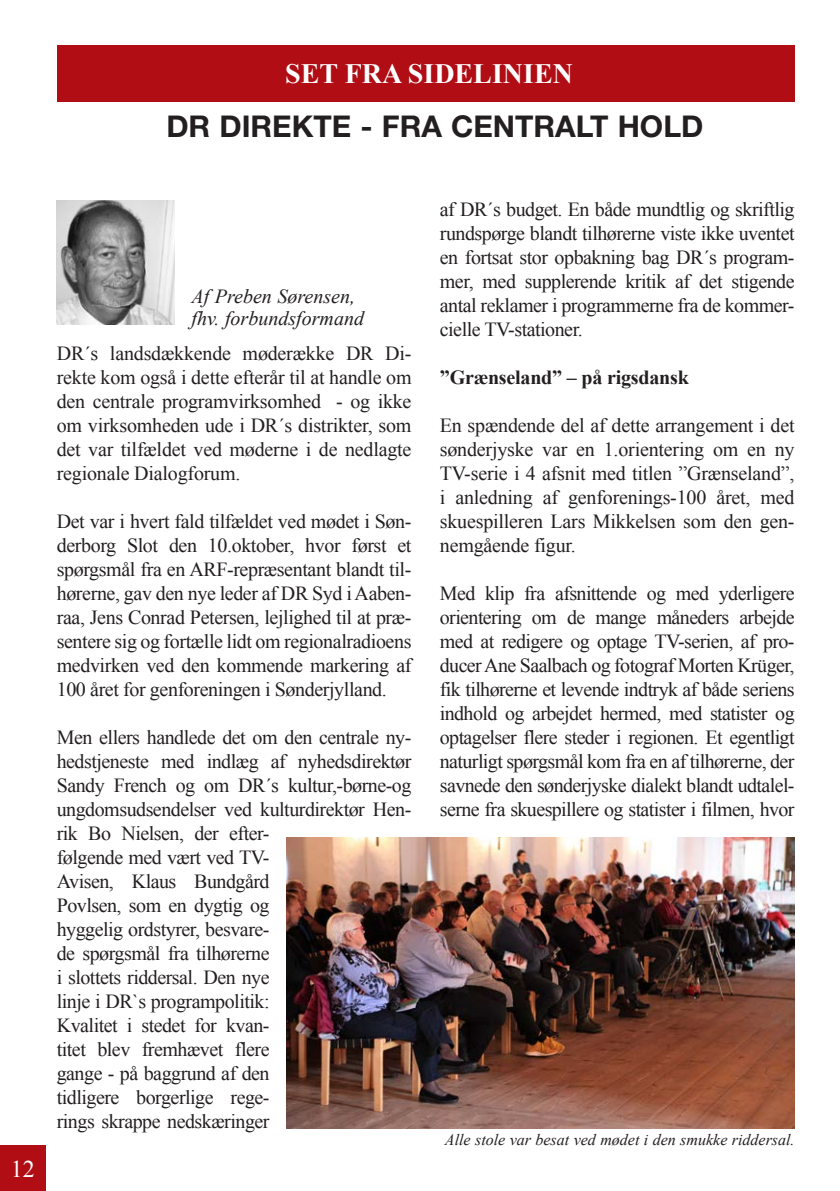
<style>
.page{position:relative;width:840px;height:1191px;background:#fff}
.page>*{position:absolute;margin:0;border:0;box-sizing:border-box;transform-origin:0 0}
.Normal{font:700 30px "Helvetica Neue";color:#231f20}
.t1{font:700 28px "Times New Roman";color:#fff}
.t2{font:24px "Times New Roman";color:#fff}
.t3{font:20px/24px "Times New Roman";letter-spacing:-.025em;color:#231f20;text-align:justify}
.Normal-2{font:italic 20px/22px "Times New Roman";color:#231f20}
.t4{font:700 20px "Times New Roman";letter-spacing:-.01em;color:#231f20}
.Normal-3{font:italic 16px "Times New Roman";color:#231f20}
</style>
<div class="page">
<div style="left:57px;top:45px;width:737px;height:57px;background:#b00d15"></div>
<img style="left:57px;top:200px;width:117px;height:125px">
<img style="left:286px;top:837px;width:508px;height:291px">
<div style="left:0;top:1145px;width:45px;height:46px;background:#b00d15"></div>
<p class="t1" style="left:285px;top:54px;width:289px">SET FRA SIDELINIEN</p>
<p class="Normal" style="left:166px;top:108px;width:538px">DR DIREKTE - FRA CENTRALT HOLD</p>
<p class="t2" style="left:11px;top:1152px;width:25px">12</p>
<p class="Normal-2" style="left:191px;top:285px;width:174px">Af Preben Sørensen, fhv. forbundsformand</p>
<p class="t3" style="left:57px;top:341px;width:356px">DR´s landsdækkende møderække DR Di&shy;rekte kom også i dette efterår til at handle om den centrale programvirksomhed - og ikke om virksomheden ude i DR´s distrikter, som det var tilfældet ved møderne i de nedlagte regionale Dialogforum.</p>
<p class="t3" style="left:57px;top:509px;width:356px">Det var i hvert fald tilfældet ved mødet i Søn&shy;derborg Slot den 10.oktober, hvor først et spørgsmål fra en ARF-repræsentant blandt til&shy;hørerne, gav den nye leder af DR Syd i Aaben&shy;raa, Jens Conrad Petersen, lejlighed til at præ&shy;sentere sig og fortælle lidt om regionalradioens medvirken ved den kommende markering af 100 året for genforeningen i Sønderjylland.</p>
<p class="t3" style="left:57px;top:725px;width:356px;text-align:left">Men ellers handlede det om den centrale ny&shy;hedstjeneste med indlæg af nyhedsdirektør<br>Sandy French og om DR´s kultur,-børne-og ungdomsudsendelser ved kulturdirektør Hen&shy;rik Bo Nielsen, der efter-<br>følgende med vært ved TV-<br>Avisen, Klaus Bundgård<br>Povlsen, som en dygtig og<br>hyggelig ordstyrer, besvare-<br>de spørgsmål fra tilhørerne<br>i slottets riddersal. Den nye<br>linje i DR`s programpolitik:<br>Kvalitet i stedet for kvan-<br>titet blev fremhævet flere<br>gange - på baggrund af den<br>tidligere borgerlige rege-<br>rings skrappe nedskæringer</p>
<p class="t3" style="left:439px;top:197px;width:356px">af DR´s budget. En både mundtlig og skriftlig rundspørge blandt tilhørerne viste ikke uventet en fortsat stor opbakning bag DR´s program&shy;mer, med supplerende kritik af det stigende antal reklamer i programmerne fra de kommer&shy;cielle TV-stationer.</p>
<p class="t4" style="left:439px;top:363px;width:250px">”Grænseland” – på rigsdansk</p>
<p class="t3" style="left:439px;top:413px;width:356px">En spændende del af dette arrangement i det sønderjyske var en 1.orientering om en ny TV-serie i 4 afsnit med titlen ”Grænseland”, i anledning af genforenings-100 året, med skuespilleren Lars Mikkelsen som den gen&shy;nemgående figur.</p>
<p class="t3" style="left:439px;top:581px;width:356px">Med klip fra afsnittende og med yderligere orientering om de mange måneders arbejde med at redigere og optage TV-serien, af pro&shy;ducer Ane Saalbach og fotograf Morten Krüger, fik tilhørerne et levende indtryk af både seriens indhold og arbejdet hermed, med statister og optagelser flere steder i regionen. Et egentligt naturligt spørgsmål kom fra en af tilhørerne, der savnede den sønderjyske dialekt blandt udtalel&shy;serne fra skuespillere og statister i filmen, hvor</p>
<p class="Normal-3" style="left:444px;top:1128px;width:351px">Alle stole var besat ved mødet i den smukke riddersal.</p>
</div>
